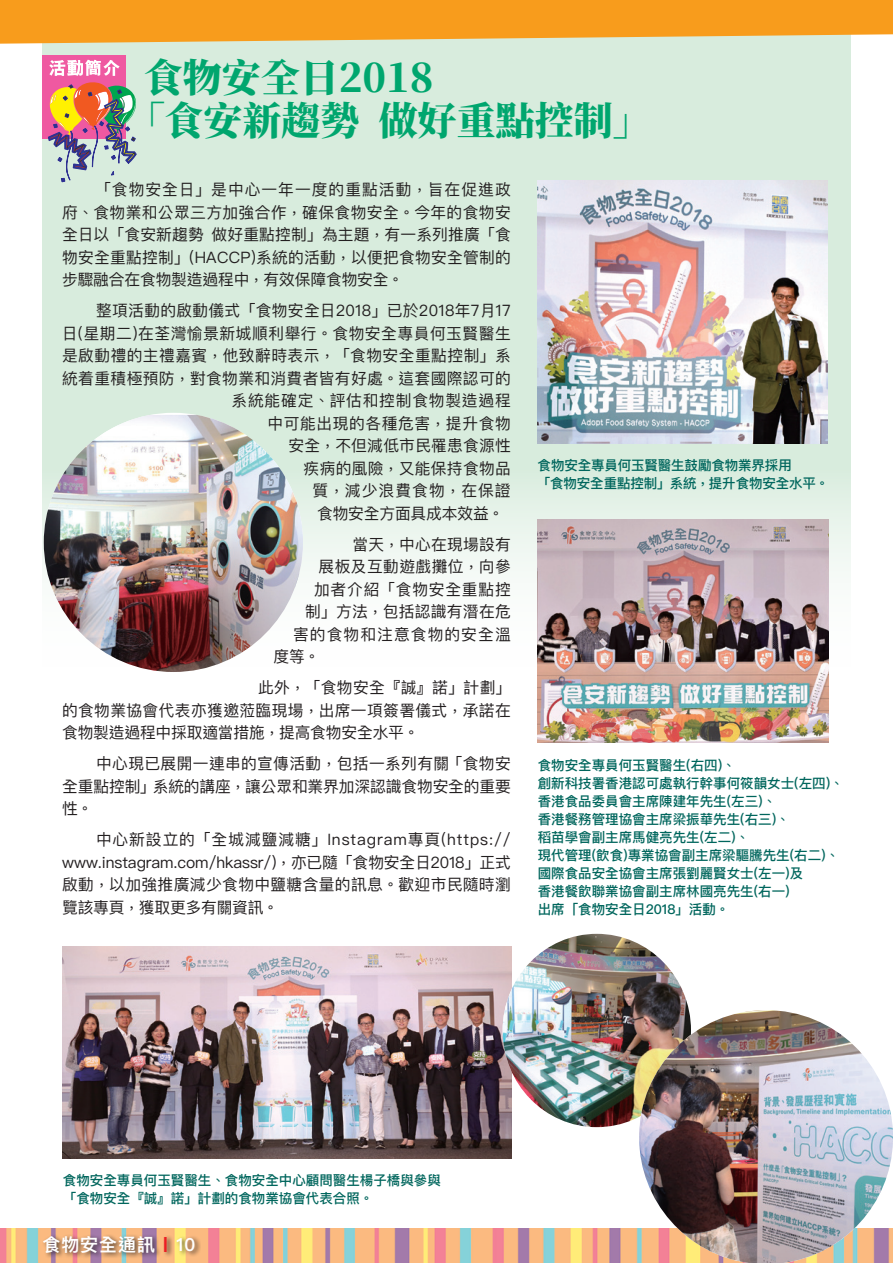
<style>
.page{position:relative;width:893px;height:1263px;background:#fff}
.page>*{position:absolute;margin:0;border:0;box-sizing:border-box;transform-origin:0 0}
.t1{font:800 39px/43.5px "Source Han Serif TC";color:#00a66e}
.t2{font:600 18px "Ping Fang TC";letter-spacing:.05em;color:#fff}
.t3{font:15.75px/22.5px "Ping Fang TC";letter-spacing:.02em;color:#231f20;text-align:justify}
.t4{font:15.75px "Ping Fang TC";letter-spacing:.05em;color:#231f20}
.t5{font:15.75px "Ping Fang TC";letter-spacing:.04em;color:#231f20}
.t6{font:15.75px "Ping Fang TC";letter-spacing:.07em;color:#231f20}
.t7{font:15.75px "Ping Fang TC";letter-spacing:.065em;color:#231f20}
.t8{font:15.75px "Ping Fang TC";letter-spacing:-.01em;color:#231f20}
.t9{font:500 13.5px/18px "Ping Fang TC";color:#00665d}
.s1{font-size:21px;color:#ee1d23}
</style>
<div class="page">
<svg style="left:42px;top:44px;width:809px;height:637px;fill:#d8ecdd"></svg>
<img style="left:538px;top:180px;width:289px;height:264px">
<img style="left:538px;top:520px;width:291px;height:223px">
<img style="left:44px;top:415px;width:259px;height:257px">
<img style="left:63px;top:946px;width:448px;height:213px">
<svg style="left:0;top:0;width:893px;height:44px"></svg>
<img style="left:0;top:1229px;width:639px;height:34px">
<div style="left:42px;top:1233px;width:159px;height:26px;background:#231f20;opacity:.75"></div>
<img style="left:503px;top:934px;width:186px;height:193px">
<img style="left:639px;top:1010px;width:254px;height:253px">
<div style="left:43px;top:55px;width:83px;height:84px;background:#ef59a1"></div>
<svg style="left:48px;top:60px;width:89px;height:122px"></svg>
<h1 class="t1" style="left:126px;top:57px;width:527px;text-indent:18px">食物安全日2018<br>「食安新趨勢 做好重點控制」</h1>
<p class="t3" style="left:62px;top:178px;width:450px;text-indent:33px">「食物安全日」是中心一年一度的重點活動，旨在促進政府、食物業和公眾三方加強合作，確保食物安全。今年的食物安全日以「食安新趨勢 做好重點控制」為主題，有一系列推廣「食物安全重點控制」(HACCP)系統的活動，以便把食物安全管制的步驟融合在食物製造過程中，有效保障食物安全。</p>
<p class="t3" style="left:96px;top:299px;width:416px">整項活動的啟動儀式「食物安全日2018」已於2018年7月17</p>
<p class="t3" style="left:62px;top:322px;width:450px">日(星期二)在荃灣愉景新城順利舉行。食物安全專員何玉賢醫生</p>
<p class="t3" style="left:62px;top:344px;width:450px">是啟動禮的主禮嘉賓，他致辭時表示，「食物安全重點控制」系</p>
<p class="t3" style="left:62px;top:367px;width:450px">統着重積極預防，對食物業和消費者皆有好處。這套國際認可的</p>
<p class="t4" style="left:232px;top:391px;width:281px">系統能確定、評估和控制食物製造過程</p>
<p class="t5" style="left:268px;top:413px;width:245px">中可能出現的各種危害，提升食物</p>
<p class="t3" style="left:289px;top:434px;width:224px">安全，不但減低市民罹患食源性</p>
<p class="t3" style="left:304px;top:457px;width:209px">疾病的風險，又能保持食物品</p>
<p class="t7" style="left:313px;top:481px;width:200px">質，減少浪費食物，在保證</p>
<p class="t8" style="left:317px;top:503px;width:188px">食物安全方面具成本效益。</p>
<p class="t3" style="left:353px;top:533px;width:160px">當天，中心在現場設有</p>
<p class="t3" style="left:319px;top:555px;width:194px">展板及互動遊戲攤位，向參</p>
<p class="t4" style="left:314px;top:579px;width:198px">加者介紹「食物安全重點控</p>
<p class="t3" style="left:305px;top:600px;width:207px">制」方法，包括認識有潛在危</p>
<p class="t6" style="left:293px;top:625px;width:219px">害的食物和注意食物的安全溫</p>
<p class="t3" style="left:274px;top:645px;width:48px">度等。</p>
<p class="t3" style="left:62px;top:676px;width:451px;text-indent:196px">此外，「食物安全『誠』諾」計劃」的食物業協會代表亦獲邀蒞臨現場，出席一項簽署儀式，承諾在食物製造過程中採取適當措施，提高食物安全水平。</p>
<p class="t3" style="left:62px;top:752px;width:450px;text-indent:34px">中心現已展開一連串的宣傳活動，包括一系列有關「食物安全重點控制」系統的講座，讓公眾和業界加深認識食物安全的重要性。</p>
<p class="t3" style="left:62px;top:828px;width:450px;text-indent:34px">中心新設立的「全城減鹽減糖」Instagram專頁(https:// www.instagram.com/hkassr/)，亦已隨「食物安全日2018」正式啟動，以加強推廣減少食物中鹽糖含量的訊息。歡迎市民隨時瀏覽該專頁，獲取更多有關資訊。</p>
<p class="t9" style="left:537px;top:456px;width:294px">食物安全專員何玉賢醫生鼓勵食物業界採用<br>「食物安全重點控制」系統，提升食物安全水平。</p>
<p class="t9" style="left:538px;top:756px;width:307px">食物安全專員何玉賢醫生(右四)、<br>創新科技署香港認可處執行幹事何筱韻女士(左四)、香港食品委員會主席陳建年先生(左三)、<br>香港餐務管理協會主席梁振華先生(右三)、<br>稻苗學會副主席馬健亮先生(左二)、<br>現代管理(飲食)專業協會副主席梁驅騰先生(右二)、國際食品安全協會主席張劉麗賢女士(左一)及<br>香港餐飲聯業協會副主席林國亮先生(右一)<br>出席「食物安全日2018」活動。</p>
<p class="t9" style="left:63px;top:1170px;width:380px">食物安全專員何玉賢醫生、食物安全中心顧問醫生楊子橋與參與「食物安全『誠』諾」計劃的食物業協會代表合照。</p>
<p class="t2" style="left:43px;top:1233px;width:154px">食物安全通訊 <span class="s1">I</span> 10</p>
</div>
